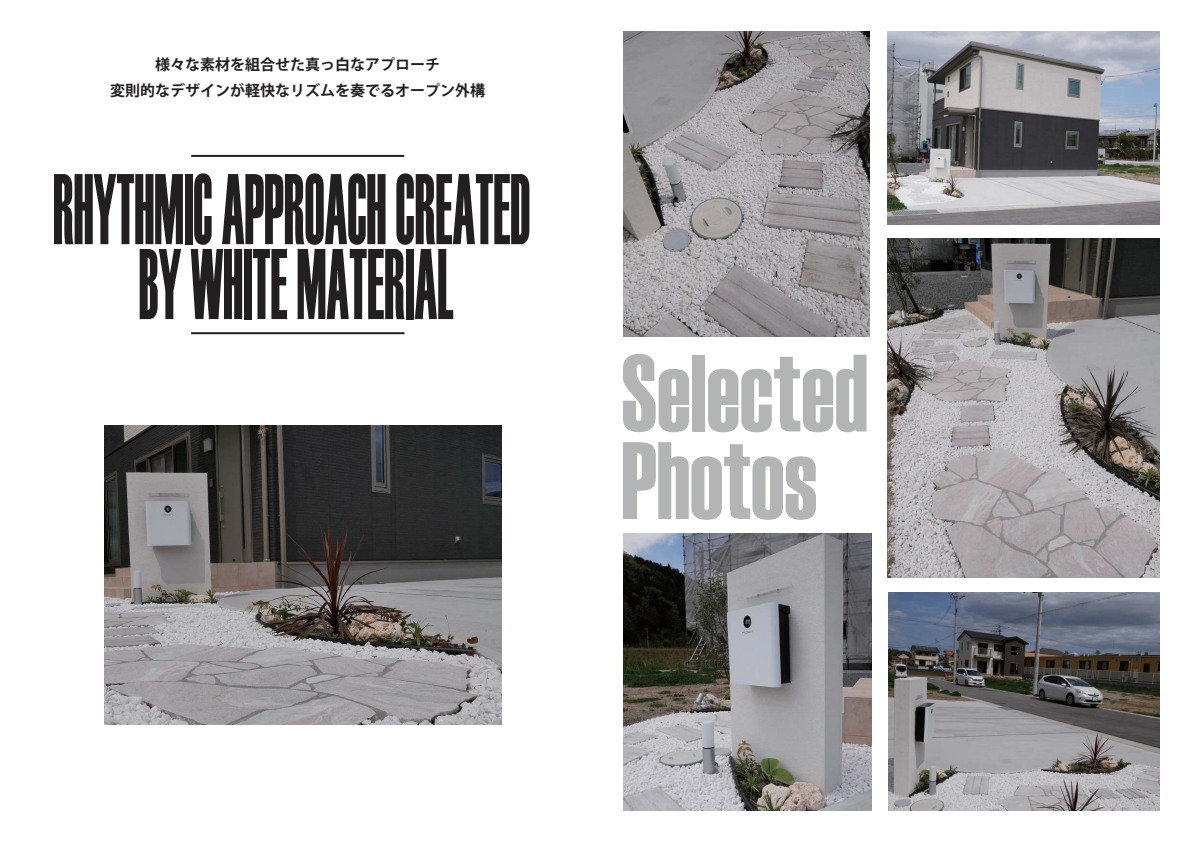
<style>
.page{position:relative;width:1191px;height:842px;background:#fff}
.page>*{position:absolute;margin:0;border:0;box-sizing:border-box;transform-origin:0 0}
.t1{font:109.6px/87.5px "Haettenschweiler";color:#b2b4b6;scale:.85 1}
.t2{font:100.1px/74.9px "Haettenschweiler";color:#231f20;text-align:center;scale:.52 1}
.t3{font:15px/26.2px "Koz Go Pr 6 N Bold 90 msp RKSJ H";color:#231f20;text-align:center}
</style>
<div class="page">
<img style="left:624px;top:31px;width:245px;height:305px">
<img style="left:887px;top:31px;width:272px;height:193px">
<img style="left:888px;top:592px;width:271px;height:219px">
<img style="left:624px;top:533px;width:247px;height:278px">
<img style="left:887px;top:238px;width:272px;height:340px">
<hr style="left:191px;top:155px;width:213px;height:2px;background:#231f20">
<hr style="left:191px;top:332px;width:213px;height:2px;background:#231f20">
<img style="left:104px;top:425px;width:397px;height:300px">
<p class="t3" style="left:110px;top:53px;width:377px">様々な素材を組合せた真っ白なアプローチ<br>変則的なデザインが軽快なリズムを奏でるオープン外構</p>
<h2 class="t2" style="left:53px;top:169px;width:919px">RHYTHMIC APPROACH CREATED<br>BY WHITE MATERIAL</h2>
<h1 class="t1" style="left:621px;top:346px;width:291px">Selected<br>Photos</h1>
</div>
